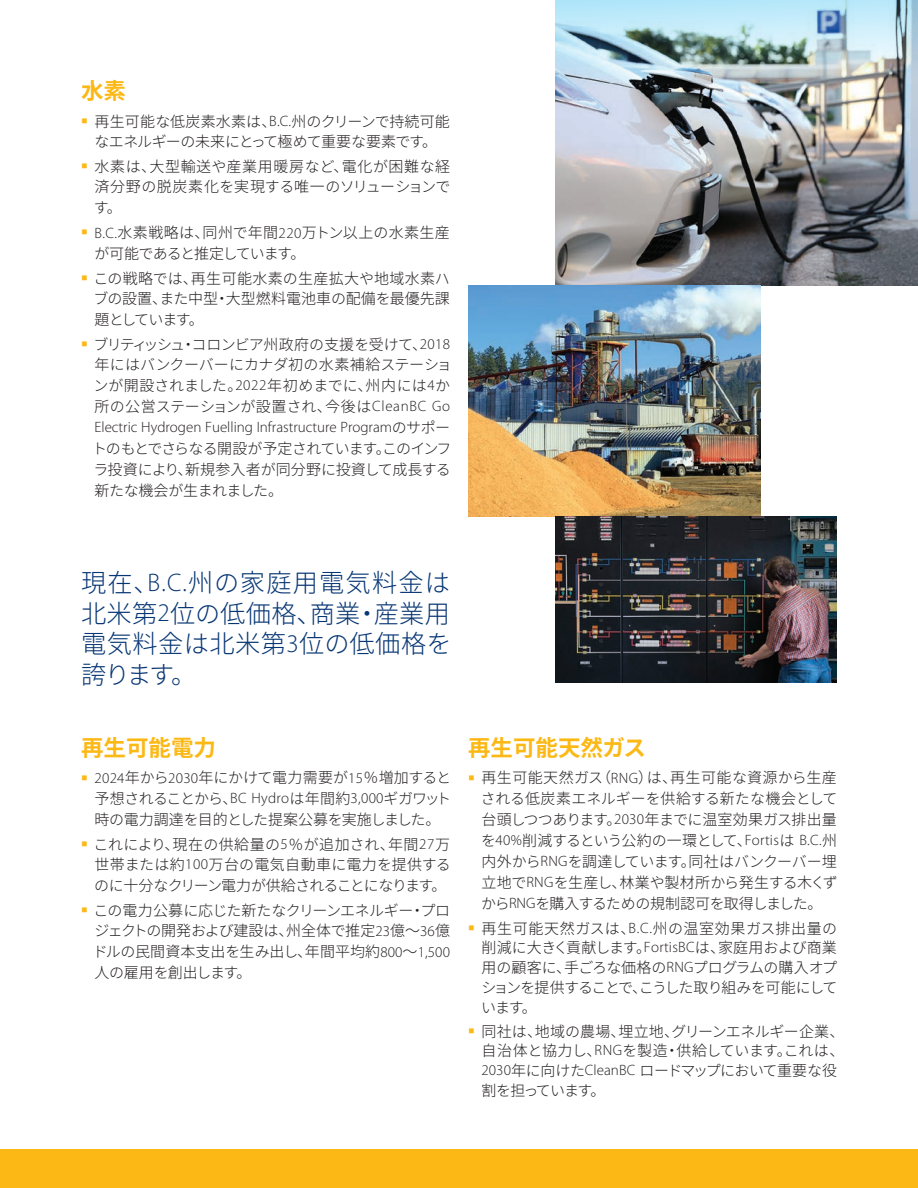
<style>
.page{position:relative;width:918px;height:1188px;background:#fff}
.page>*{position:absolute;margin:0;border:0;box-sizing:border-box;transform-origin:0 0}
.t1{font:300 25.5px/30.6px "Noto Sans CJ Kjp";letter-spacing:.015em;color:#073674;text-align:justify}
.Titles{font:700 22.5px "Noto Sans CJ Kjp";color:#fcb814}
.Bullet_Point_Text{font:300 15px/20.9px "Noto Sans CJ Kjp";letter-spacing:-.015em;color:#231f20;text-align:justify}
.s1{font-family:"Minion Pro";font-weight:700;font-size:16.5px;color:#fcb814}
.s2{font-family:"Myriad Pro"}
</style>
<div class="page">
<div style="left:0;top:1149px;width:918px;height:39px;background:#fcb814"></div>
<img style="left:556px;top:240px;width:362px;height:45px">
<img style="left:468px;top:285px;width:292px;height:232px">
<img style="left:556px;top:517px;width:281px;height:166px">
<img style="left:555px;top:0;width:363px;height:240px">
<p class="Titles" style="left:81px;top:78px;width:46px">水素</p>
<p class="Bullet_Point_Text" style="left:81px;top:112px;width:370px;line-height:20.2px;text-align:center"><span class="s1">■</span> 再生可能な低炭素水素は、<span class="s2">B.C.</span>州のクリーンで持続可能なエネルギーの未来にとって極めて重要な要素です。</p>
<p class="Bullet_Point_Text" style="left:94px;top:157px;width:358px;text-indent:-13px"><span class="s1">■</span> 水素は、大型輸送や産業用暖房など、電化が困難な経済分野の脱炭素化を実現する唯一のソリューションです。</p>
<p class="Bullet_Point_Text" style="left:94px;top:223px;width:357px;line-height:20.2px;text-indent:-13px"><span class="s1">■</span> <span class="s2">B.C.</span>水素戦略は、同州で年間<span class="s2">220</span>万トン以上の水素生産が可能であると推定しています。</p>
<p class="Bullet_Point_Text" style="left:94px;top:268px;width:358px;text-indent:-13px"><span class="s1">■</span> この戦略では、再生可能水素の生産拡大や地域水素ハブの設置、また中型・大型燃料電池車の配備を最優先課題としています。</p>
<p class="Bullet_Point_Text" style="left:92px;top:334px;width:361px;text-align:left;text-indent:-11px"><span class="s1">■</span> ブリティッシュ・コロンビア州政府の支援を受けて、<span class="s2">2018</span>年にはバンクーバーにカナダ初の水素補給ステーションが開設されました。<span class="s2">2022</span>年初めまでに、州内には<span class="s2">4</span>か所の公営ステーションが設置され、今後は<span class="s2">CleanBC Go<br>Electric Hydrogen Fuelling Infrastructure Program</span>のサポートのもとでさらなる開設が予定されています。このインフラ投資により、新規参入者が同分野に投資して成長する新たな機会が生まれました。</p>
<p class="t1" style="left:81px;top:568px;width:372px">現在、<span class="s2">B.C.</span>州の家庭用電気料金は北米第<span class="s2">2</span>位の低価格、商業・産業用電気料金は北米第<span class="s2">3</span>位の低価格を誇ります。</p>
<p class="Titles" style="left:81px;top:735px;width:136px">再生可能電力</p>
<p class="Bullet_Point_Text" style="left:94px;top:768px;width:358px;text-indent:-14px"><span class="s1">■</span> <span class="s2">2024</span>年から<span class="s2">2030</span>年にかけて電力需要が<span class="s2">15</span>％増加すると予想されることから、<span class="s2">BC Hydro</span>は年間約<span class="s2">3,000</span>ギガワット時の電力調達を目的とした提案公募を実施しました。</p>
<p class="Bullet_Point_Text" style="left:94px;top:834px;width:358px;text-indent:-13px"><span class="s1">■</span> これにより、現在の供給量の<span class="s2">5</span>％が追加され、年間<span class="s2">27</span>万世帯または約<span class="s2">100</span>万台の電気自動車に電力を提供するのに十分なクリーン電力が供給されることになります。</p>
<p class="Bullet_Point_Text" style="left:93px;top:900px;width:359px;text-indent:-12px"><span class="s1">■</span> この電力公募に応じた新たなクリーンエネルギー・プロジェクトの開発および建設は、州全体で推定<span class="s2">23</span>億～<span class="s2">36</span>億ドルの民間資本支出を生み出し、年間平均約<span class="s2">800</span>～<span class="s2">1,500</span>人の雇用を創出します。</p>
<p class="Titles" style="left:468px;top:735px;width:179px">再生可能天然ガス</p>
<p class="Bullet_Point_Text" style="left:481px;top:768px;width:358px;text-indent:-13px"><span class="s1">■</span> 再生可能天然ガス（<span class="s2">RNG</span>）は、再生可能な資源から生産される低炭素エネルギーを供給する新たな機会として台頭しつつあります。<span class="s2">2030</span>年までに温室効果ガス排出量を<span class="s2">40%</span>削減するという公約の一環として、<span class="s2">Fortis</span>は <span class="s2">B.C.</span>州内外から<span class="s2">RNG</span>を調達しています。同社はバンクーバー埋立地で<span class="s2">RNG</span>を生産し、林業や製材所から発生する木くずから<span class="s2">RNG</span>を購入するための規制認可を取得しました。</p>
<p class="Bullet_Point_Text" style="left:481px;top:919px;width:358px;line-height:19.8px;text-indent:-13px"><span class="s1">■</span> 再生可能天然ガスは、<span class="s2">B.C.</span>州の温室効果ガス排出量の削減に大きく貢献します。<span class="s2">FortisBC</span>は、家庭用および商業用の顧客に、手ごろな価格の<span class="s2">RNG</span>プログラムの購入オプションを提供することで、こうした取り組みを可能にしています。</p>
<p class="Bullet_Point_Text" style="left:482px;top:1022px;width:364px;line-height:19.6px;text-align:left;text-indent:-14px"><span class="s1">■</span> 同社は、地域の農場、埋立地、グリーンエネルギー企業、自治体と協力し、<span class="s2">RNG</span>を製造・供給しています。これは、<br><span class="s2">2030</span>年に向けた<span class="s2">CleanBC</span> ロードマップにおいて重要な役割を担っています。</p>
</div>
